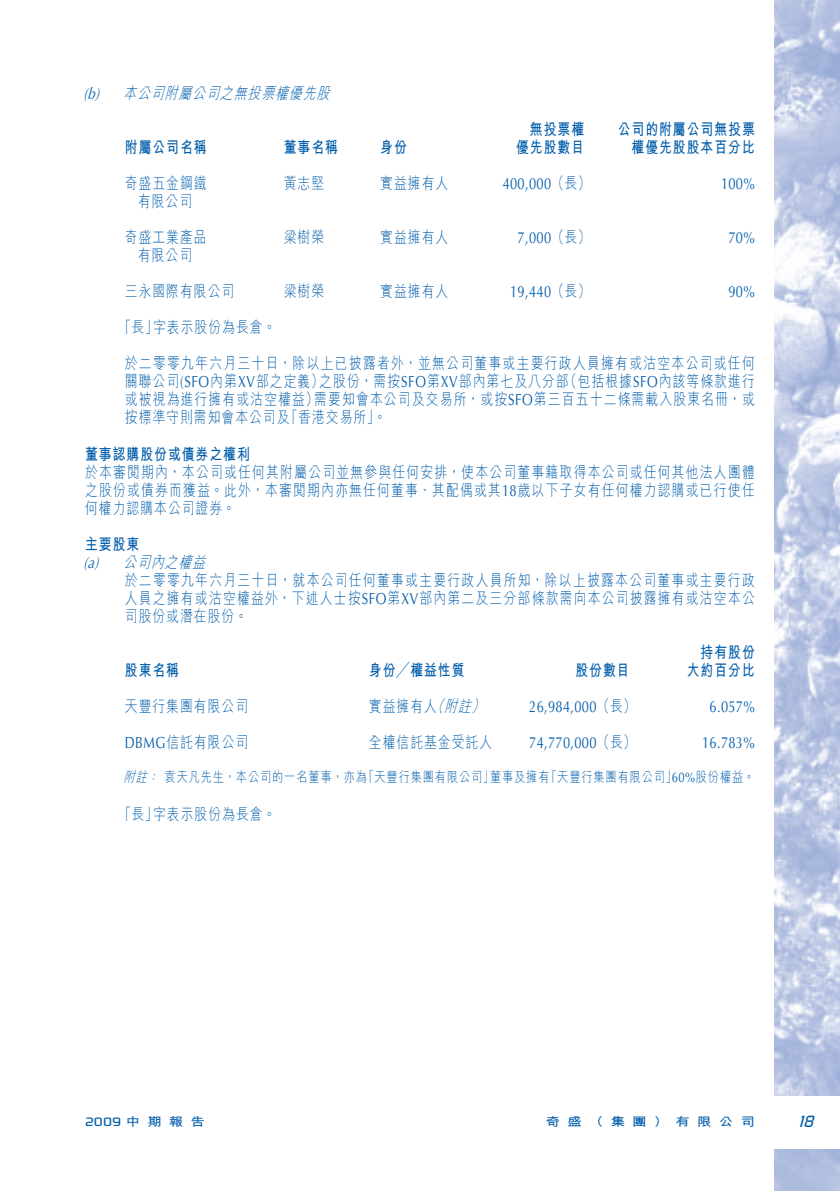
<style>
.page{position:relative;width:840px;height:1191px;background:#fff}
.page>*{position:absolute;margin:0;border:0;box-sizing:border-box;transform-origin:0 0}
.t1{font:16px/18px "M Hei HK Light B5 pc H";letter-spacing:.09em;color:#015dab;text-align:justify;scale:.8 1}
.t2{font:16px "M Hei HK Bold B5 pc H";letter-spacing:.08em;color:#015dab;scale:.8 1}
.t3{font:16px "Optima LT Std";letter-spacing:.03em;color:#015dab;scale:.8 1}
.t4{font:italic 16px "M Hei HK Light B5 pc H";color:#015dab;scale:.8 1}
.t5{font:italic 16px "Russell Square Std";color:#015dab}
.t6{font:14px "M Hei HK Light B5 pc H";letter-spacing:.08em;color:#015dab;scale:.8 1}
.t7{font:12px "M Hei HK Bold B5 pc H";letter-spacing:.5em;color:#015dab;scale:1.2 1}
.t8{font:12px "Russell Square Std";color:#015dab;scale:1.2 1}
.s1{font-family:"Optima LT Std"}
.s2{font-family:"M Hei HK Light B5 pc H"}
.s3{font-family:"Optima LT Std";font-style:italic}
.s4{font-style:italic}
.s5{font-family:"M Hei HK Bold B5 pc H"}
</style>
<div class="page">
<img style="left:774px;top:0;width:65px;height:1190px">
<div style="left:771px;top:1096px;width:68px;height:52px;background:#fff"></div>
<p class="t4" style="left:83px;top:87px;width:314px"><span class="s1">(b)</span> 本公司附屬公司之無投票權優先股</p>
<p class="t2" style="left:529px;top:123px;width:69px">無投票權</p>
<p class="t2" style="left:617px;top:123px;width:173px">公司的附屬公司無投票</p>
<p class="t2" style="left:125px;top:141px;width:104px">附屬公司名稱</p>
<p class="t2" style="left:283px;top:141px;width:69px">董事名稱</p>
<p class="t2" style="left:380px;top:141px;width:35px">身份</p>
<p class="t2" style="left:516px;top:141px;width:86px">優先股數目</p>
<p class="t2" style="left:631px;top:141px;width:155px">權優先股股本百分比</p>
<p class="t1" style="left:125px;top:176px;width:104px">奇盛五金鋼鐵</p>
<p class="t1" style="left:283px;top:176px;width:52px">黃志堅</p>
<p class="t1" style="left:380px;top:176px;width:86px">實益擁有人</p>
<p class="t3" style="left:502px;top:174px;width:111px">400,000<span class="s2">（長）</span></p>
<p class="t3" style="left:720px;top:174px;width:44px">100%</p>
<p class="t1" style="left:138px;top:194px;width:69px">有限公司</p>
<p class="t1" style="left:125px;top:230px;width:104px">奇盛工業產品</p>
<p class="t1" style="left:283px;top:230px;width:52px">梁樹榮</p>
<p class="t1" style="left:380px;top:230px;width:86px">實益擁有人</p>
<p class="t3" style="left:517px;top:228px;width:93px">7,000<span class="s2">（長）</span></p>
<p class="t3" style="left:728px;top:228px;width:34px">70%</p>
<p class="t1" style="left:138px;top:248px;width:69px">有限公司</p>
<p class="t1" style="left:125px;top:284px;width:138px">三永國際有限公司</p>
<p class="t1" style="left:283px;top:284px;width:52px">梁樹榮</p>
<p class="t1" style="left:380px;top:284px;width:86px">實益擁有人</p>
<p class="t3" style="left:510px;top:282px;width:102px">19,440<span class="s2">（長）</span></p>
<p class="t3" style="left:728px;top:282px;width:34px">90%</p>
<p class="t1" style="left:118px;top:320px;width:198px">「長」字表示股份為長倉。</p>
<p class="t1" style="left:125px;top:356px;width:788px">於二零零九年六月三十日，除以上已披露者外，並無公司董事或主要行政人員擁有或沽空本公司或任何關聯公司<span class="s1">(SFO</span>內第<span class="s1">XV</span>部之定義）之股份，需按<span class="s1">SFO</span>第<span class="s1">XV</span>部內第七及八分部（包括根據<span class="s1">SFO</span>內該等條款進行或被視為進行擁有或沽空權益）需要知會本公司及交易所，或按<span class="s1">SFO</span>第三百五十二條需載入股東名冊，或按標準守則需知會本公司及「香港交易所」。</p>
<p class="t2" style="left:85px;top:447px;width:207px">董事認購股份或債券之權利</p>
<p class="t1" style="left:85px;top:464px;width:838px">於本審閱期內，本公司或任何其附屬公司並無參與任何安排，使本公司董事籍取得本公司或任何其他法人團體之股份或債券而獲益。此外，本審閱期內亦無任何董事、其配偶或其<span class="s1">18</span>歲以下子女有任何權力認購或已行使任何權力認購本公司證券。</p>
<p class="t2" style="left:85px;top:537px;width:69px">主要股東</p>
<p class="t1" style="left:125px;top:554px;width:788px;text-align:left;text-indent:-41px"><span class="s3">(a)</span> <span class="s4">公司內之權益<br></span>於二零零九年六月三十日，就本公司任何董事或主要行政人員所知，除以上披露本公司董事或主要行政人員之擁有或沽空權益外，下述人士按<span class="s1">SFO</span>第<span class="s1">XV</span>部內第二及三分部條款需向本公司披露擁有或沽空本公司股份或潛在股份。</p>
<p class="t2" style="left:700px;top:645px;width:69px">持有股份</p>
<p class="t2" style="left:125px;top:663px;width:69px">股東名稱</p>
<p class="t2" style="left:369px;top:663px;width:121px">身份╱權益性質</p>
<p class="t2" style="left:575px;top:663px;width:69px">股份數目</p>
<p class="t2" style="left:686px;top:663px;width:86px">大約百分比</p>
<p class="t1" style="left:125px;top:698px;width:155px">天豐行集團有限公司</p>
<p class="t1" style="left:369px;top:698px;width:150px">實益擁有人<span class="s4">（附註）</span></p>
<p class="t3" style="left:529px;top:696px;width:135px">26,984,000<span class="s2">（長）</span></p>
<p class="t3" style="left:709px;top:696px;width:58px">6.057%</p>
<p class="t1" style="left:125px;top:734px;width:156px"><span class="s1">DBMG</span>信託有限公司</p>
<p class="t1" style="left:369px;top:734px;width:155px">全權信託基金受託人</p>
<p class="t3" style="left:529px;top:732px;width:135px">74,770,000<span class="s2">（長）</span></p>
<p class="t3" style="left:701px;top:732px;width:67px">16.783%</p>
<p class="t6" style="left:123px;top:771px;width:790px"><span class="s4">附註：</span>袁天凡先生，本公司的一名董事，亦為「天豐行集團有限公司」董事及擁有「天豐行集團有限公司」<span class="s1">60%</span>股份權益。</p>
<p class="t1" style="left:118px;top:806px;width:198px">「長」字表示股份為長倉。</p>
<p class="t8" style="left:85px;top:1114px;width:101px">2009 <span class="s5">中期報告</span></p>
<p class="t7" style="left:545px;top:1116px;width:175px">奇盛（集團）有限公司</p>
<p class="t5" style="left:798px;top:1111px;width:16px">18</p>
</div>
